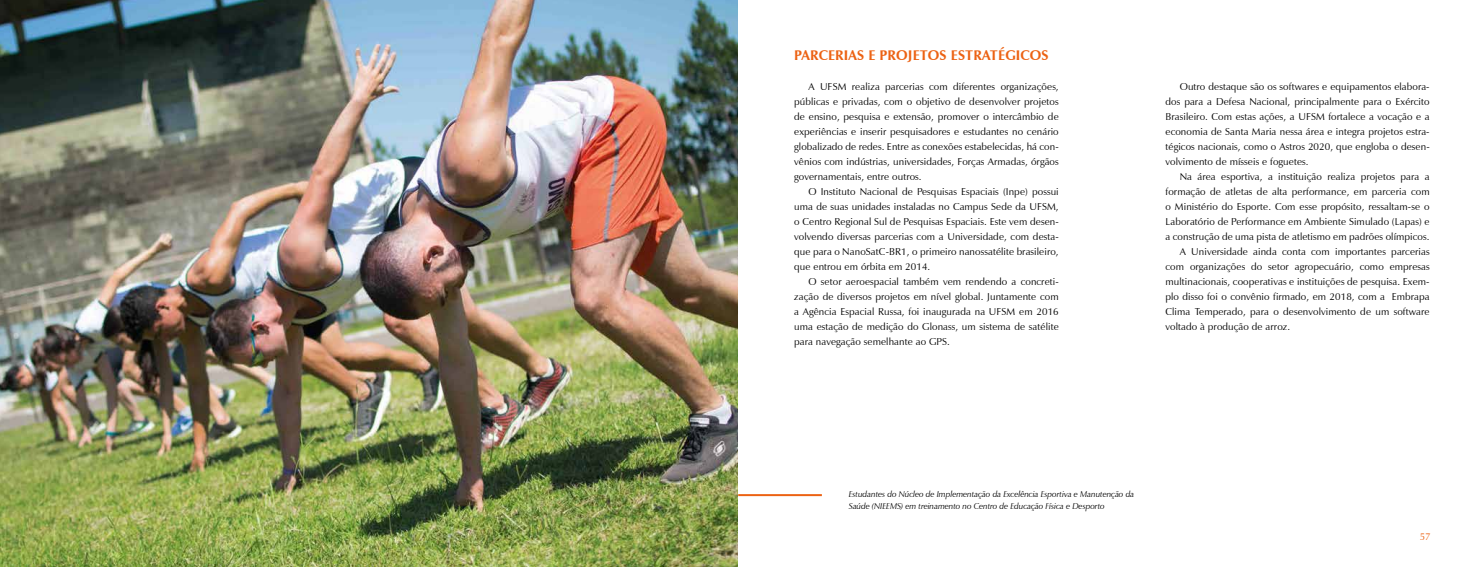
<style>
.page{position:relative;width:1475px;height:567px;background:#fff}
.page>*{position:absolute;margin:0;border:0;box-sizing:border-box;transform-origin:0 0}
.t1{font:700 14px "Zapf Humanist 601 BT";letter-spacing:.01em;color:#ec6213}
.t2{font:10px/15px "Zapf Humanist 601 BT";letter-spacing:.01em;color:#000;text-align:justify}
.t3{font:10px "Zapf Humanist 601 BT";color:#ec6213}
.t4{font:italic 8.5px/12px "Zapf Humanist 601 BT";letter-spacing:-.01em;color:#000}
</style>
<div class="page">
<img style="left:0;top:0;width:737px;height:567px">
<hr style="left:738px;top:494px;width:83px;height:2px;background:#ec6213">
<h1 class="t1" style="left:794px;top:47px;width:256px">PARCERIAS E PROJETOS ESTRATÉGICOS</h1>
<p class="t2" style="left:794px;top:79px;width:266px;text-indent:14px">A UFSM realiza parcerias com diferentes organizações, públicas e privadas, com o objetivo de desenvolver projetos de ensino, pesquisa e extensão, promover o intercâmbio de experiências e inserir pesquisadores e estudantes no cenário globalizado de redes. Entre as conexões estabelecidas, há con&shy;vênios com indústrias, universidades, Forças Armadas, órgãos governamentais, entre outros.</p>
<p class="t2" style="left:794px;top:184px;width:266px;text-indent:14px">O Instituto Nacional de Pesquisas Espaciais (Inpe) possui uma de suas unidades instaladas no Campus Sede da UFSM, o Centro Regional Sul de Pesquisas Espaciais. Este vem desen&shy;volvendo diversas parcerias com a Universidade, com desta&shy;que para o NanoSatC-BR1, o primeiro nanossatélite brasileiro, que entrou em órbita em 2014.</p>
<p class="t2" style="left:794px;top:274px;width:266px;text-indent:14px">O setor aeroespacial também vem rendendo a concreti&shy;zação de diversos projetos em nível global. Juntamente com a Agência Espacial Russa, foi inaugurada na UFSM em 2016 uma estação de medição do Glonass, um sistema de satélite para navegação semelhante ao GPS.</p>
<p class="t2" style="left:1165px;top:79px;width:265px;text-indent:14px">Outro destaque são os softwares e equipamentos elabora&shy;dos para a Defesa Nacional, principalmente para o Exército Brasileiro. Com estas ações, a UFSM fortalece a vocação e a economia de Santa Maria nessa área e integra projetos estra&shy;tégicos nacionais, como o Astros 2020, que engloba o desen&shy;volvimento de mísseis e foguetes.</p>
<p class="t2" style="left:1179px;top:169px;width:251px">Na área esportiva, a instituição realiza projetos para a</p>
<p class="t2" style="left:1165px;top:184px;width:265px">formação de atletas de alta performance, em parceria com</p>
<p class="t2" style="left:1165px;top:199px;width:265px">o Ministério do Esporte. Com esse propósito, ressaltam-se o</p>
<p class="t2" style="left:1165px;top:214px;width:265px">Laboratório de Performance em Ambiente Simulado (Lapas) e</p>
<p class="t2" style="left:1165px;top:229px;width:265px">a construção de uma pista de atletismo em padrões olímpicos.</p>
<p class="t2" style="left:1179px;top:244px;width:251px">A Universidade ainda conta com importantes parcerias</p>
<p class="t2" style="left:1165px;top:259px;width:265px">com organizações do setor agropecuário, como empresas</p>
<p class="t2" style="left:1165px;top:274px;width:265px">multinacionais, cooperativas e instituições de pesquisa. Exem-</p>
<p class="t2" style="left:1165px;top:289px;width:265px">plo disso foi o convênio firmado, em 2018, com a Embrapa</p>
<p class="t2" style="left:1165px;top:304px;width:265px">Clima Temperado, para o desenvolvimento de um software</p>
<p class="t2" style="left:1165px;top:319px;width:126px">voltado à produção de arroz.</p>
<p class="t4" style="left:848px;top:488px;width:287px">Estudantes do Núcleo de Implementação da Excelência Esportiva e Manutenção da<br>Saúde (NIEEMS) em treinamento no Centro de Educação Física e Desporto</p>
<p class="t3" style="left:1419px;top:530px;width:12px">57</p>
</div>
